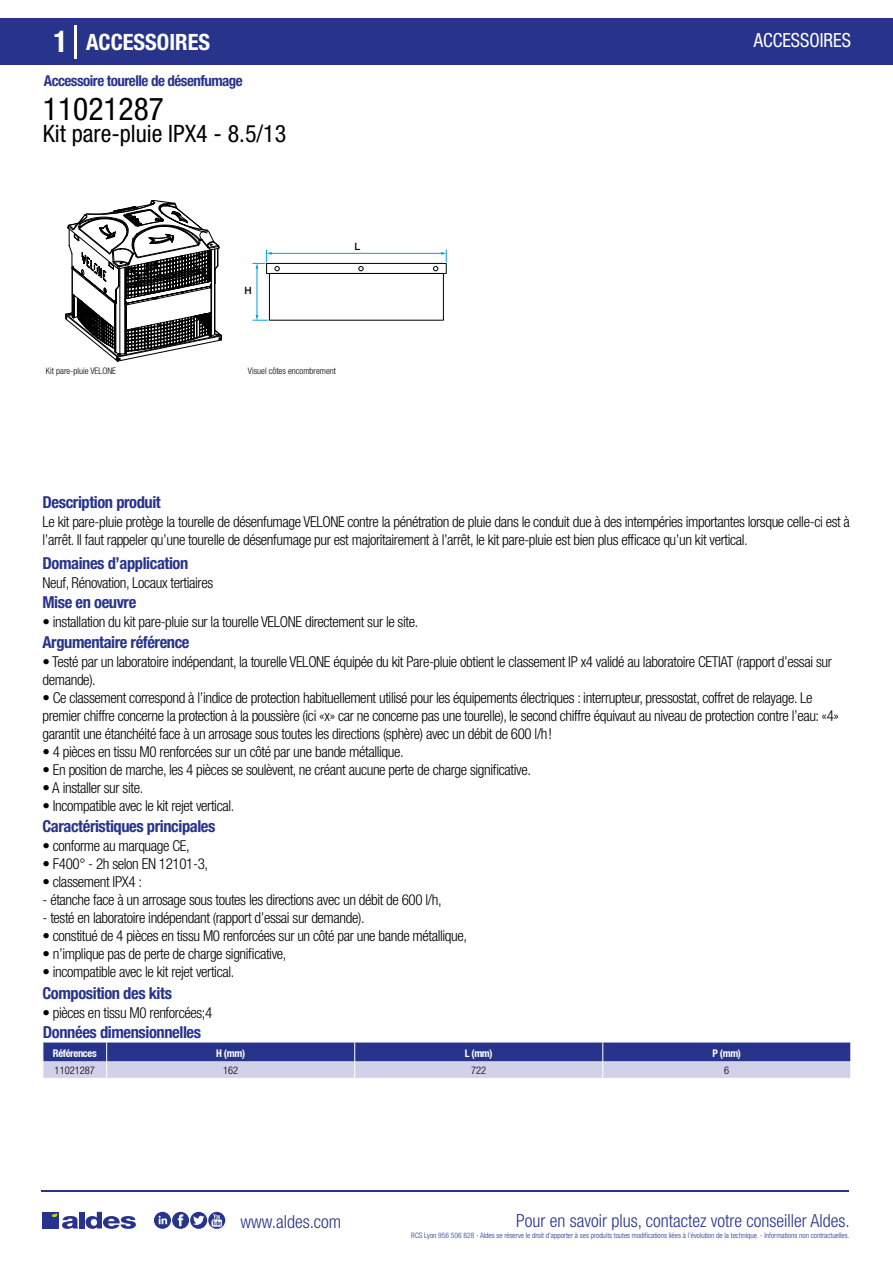
<style>
.page{position:relative;width:893px;height:1263px;background:#fff}
.page>*{position:absolute;margin:0;border:0;box-sizing:border-box;transform-origin:0 0}
.t1{font:condensed 31.5px "Helvetica Neue LT Std";color:#000}
.t2{font:condensed 24px "Helvetica Neue LT Std";color:#000}
.t3{font:700 condensed 22.5px "Helvetica Neue LT Std";color:#fff}
.t4{font:condensed 19.5px "Helvetica Neue LT Std";color:#fff;scale:.95 1}
.t5{font:300 condensed 18px "Helvetica Neue";color:#28348b}
.t6{font:700 condensed 16.5px "Helvetica Neue LT Std";letter-spacing:-.025em;color:#28348b}
.t7{font:300 condensed 15px/18px "Helvetica Neue LT Std";letter-spacing:-.025em;color:#000}
.t8{font:700 condensed 15px "Helvetica Neue LT Std";letter-spacing:-.035em;color:#28348b}
.t9{font:700 condensed 10.5px "Helvetica Neue";letter-spacing:-.03em;color:#fff}
.t10{font:300 condensed 10.5px "Helvetica Neue";color:#000}
.t11{font:500 10.05px "Helvetica Neue LT Std";color:#000}
.t12{font:300 condensed 9px "Helvetica Neue";color:#000}
.t13{font:300 condensed 7.5px "Helvetica Neue";color:#28348b}
.s1{font-size:30px}
</style>
<div class="page">
<div style="left:0;top:18px;width:893px;height:46px;background:#28348b"></div>
<hr style="left:74px;top:25px;width:2px;height:33px;background:#fff">
<svg style="left:65px;top:200px;width:157px;height:162px"></svg>
<svg style="left:253px;top:250px;width:194px;height:71px"></svg>
<svg style="left:43px;top:1042px;width:808px;height:36px;background:#7b81b9"></svg>
<hr style="left:41px;top:1190px;width:808px;height:1px;background:#28348b">
<svg style="left:154px;top:1212px;width:71px;height:17px"></svg>
<div style="left:42px;top:1212px;width:17px;height:16px;background:#28348b"></div>
<div style="left:79px;top:1212px;width:5px;height:16px;background:#28348b"></div>
<svg style="left:86px;top:1212px;width:50px;height:17px"></svg>
<svg style="left:52px;top:1213px;width:26px;height:16px"></svg>
<h3 class="t3" style="left:54px;top:28px;width:158px"><span class="s1">1</span> ACCESSOIRES</h3>
<h3 class="t4" style="left:754px;top:29px;width:104px">ACCESSOIRES</h3>
<p class="t8" style="left:44px;top:71px;width:200px">Accessoire tourelle de désenfumage</p>
<h1 class="t1" style="left:43px;top:91px;width:122px">11021287</h1>
<h2 class="t2" style="left:43px;top:120px;width:245px">Kit pare-pluie IPX4 - 8.5/13</h2>
<p class="t11" style="left:244px;top:285px;width:9px">H</p>
<p class="t11" style="left:354px;top:240px;width:7px">L</p>
<p class="t12" style="left:46px;top:365px;width:72px">Kit pare-pluie VELONE</p>
<p class="t12" style="left:248px;top:365px;width:90px">Visuel côtes encombrement</p>
<p class="t6" style="left:43px;top:492px;width:120px">Description produit</p>
<p class="t7" style="left:43px;top:513px;width:809px">Le kit pare-pluie protège la tourelle de désenfumage VELONE contre la pénétration de pluie dans le conduit due à des intempéries importantes lorsque celle-ci est à l’arrêt. Il faut rappeler qu’une tourelle de désenfumage pur est majoritairement à l’arrêt, le kit pare-pluie est bien plus efficace qu’un kit vertical.</p>
<p class="t7" style="left:43px;top:573px;width:172px">Neuf, Rénovation, Locaux tertiaires</p>
<p class="t7" style="left:43px;top:613px;width:377px">• installation du kit pare-pluie sur la tourelle VELONE directement sur le site.</p>
<p class="t6" style="left:43px;top:553px;width:147px">Domaines d’application</p>
<p class="t6" style="left:43px;top:592px;width:95px">Mise en oeuvre</p>
<p class="t6" style="left:43px;top:632px;width:149px">Argumentaire référence</p>
<p class="t7" style="left:43px;top:652px;width:791px">• Testé par un laboratoire indépendant, la tourelle VELONE équipée du kit Pare-pluie obtient le classement IP x4 validé au laboratoire CETIAT (rapport d’essai sur demande).</p>
<p class="t7" style="left:43px;top:688px;width:798px">• Ce classement correspond à l’indice de protection habituellement utilisé pour les équipements électriques : interrupteur, pressostat, coffret de relayage. Le premier chiffre concerne la protection à la poussière (ici «x» car ne concerne pas une tourelle), le second chiffre équivaut au niveau de protection contre l’eau: «4» garantit une étanchéité face à un arrosage sous toutes les directions (sphère) avec un débit de 600 l/h!</p>
<p class="t7" style="left:43px;top:742px;width:363px">• 4 pièces en tissu M0 renforcées sur un côté par une bande métallique.</p>
<p class="t7" style="left:43px;top:760px;width:490px">• En position de marche, les 4 pièces se soulèvent, ne créant aucune perte de charge significative.</p>
<p class="t7" style="left:43px;top:778px;width:102px">• A installer sur site.</p>
<p class="t7" style="left:43px;top:796px;width:193px">• Incompatible avec le kit rejet vertical.</p>
<p class="t6" style="left:43px;top:816px;width:174px">Caractéristiques principales</p>
<p class="t7" style="left:43px;top:836px;width:149px">• conforme au marquage CE,</p>
<p class="t7" style="left:43px;top:854px;width:167px">• F400° - 2h selon EN 12101-3,</p>
<p class="t7" style="left:43px;top:872px;width:101px">• classement IPX4 :</p>
<p class="t7" style="left:43px;top:890px;width:401px">- étanche face à un arrosage sous toutes les directions avec un débit de 600 l/h,</p>
<p class="t7" style="left:43px;top:908px;width:324px">- testé en laboratoire indépendant (rapport d’essai sur demande).</p>
<p class="t7" style="left:43px;top:926px;width:426px">• constitué de 4 pièces en tissu M0 renforcées sur un côté par une bande métallique,</p>
<p class="t7" style="left:43px;top:944px;width:245px">• n’implique pas de perte de charge significative,</p>
<p class="t7" style="left:43px;top:962px;width:193px">• incompatible avec le kit rejet vertical.</p>
<p class="t6" style="left:43px;top:983px;width:131px">Composition des kits</p>
<p class="t7" style="left:43px;top:1003px;width:171px">• pièces en tissu M0 renforcées;4</p>
<p class="t6" style="left:43px;top:1022px;width:160px">Données dimensionnelles</p>
<p class="t9" style="left:53px;top:1047px;width:45px">Références</p>
<p class="t9" style="left:216px;top:1047px;width:30px">H (mm)</p>
<p class="t9" style="left:465px;top:1047px;width:29px">L (mm)</p>
<p class="t9" style="left:712px;top:1047px;width:30px">P (mm)</p>
<p class="t10" style="left:55px;top:1064px;width:42px">11021287</p>
<p class="t10" style="left:223px;top:1064px;width:17px">162</p>
<p class="t10" style="left:471px;top:1064px;width:17px">722</p>
<p class="t10" style="left:724px;top:1064px;width:7px">6</p>
<p class="t5" style="left:240px;top:1211px;width:102px">www.aldes.com</p>
<p class="t5" style="left:516px;top:1211px;width:335px">Pour en savoir plus, contactez votre conseiller Aldes.</p>
<p class="t13" style="left:411px;top:1230px;width:440px">RCS Lyon 956 506 828 - Aldes se réserve le droit d’apporter à ses produits toutes modifications liées à l’évolution de la technique. - Informations non contractuelles.</p>
</div>
